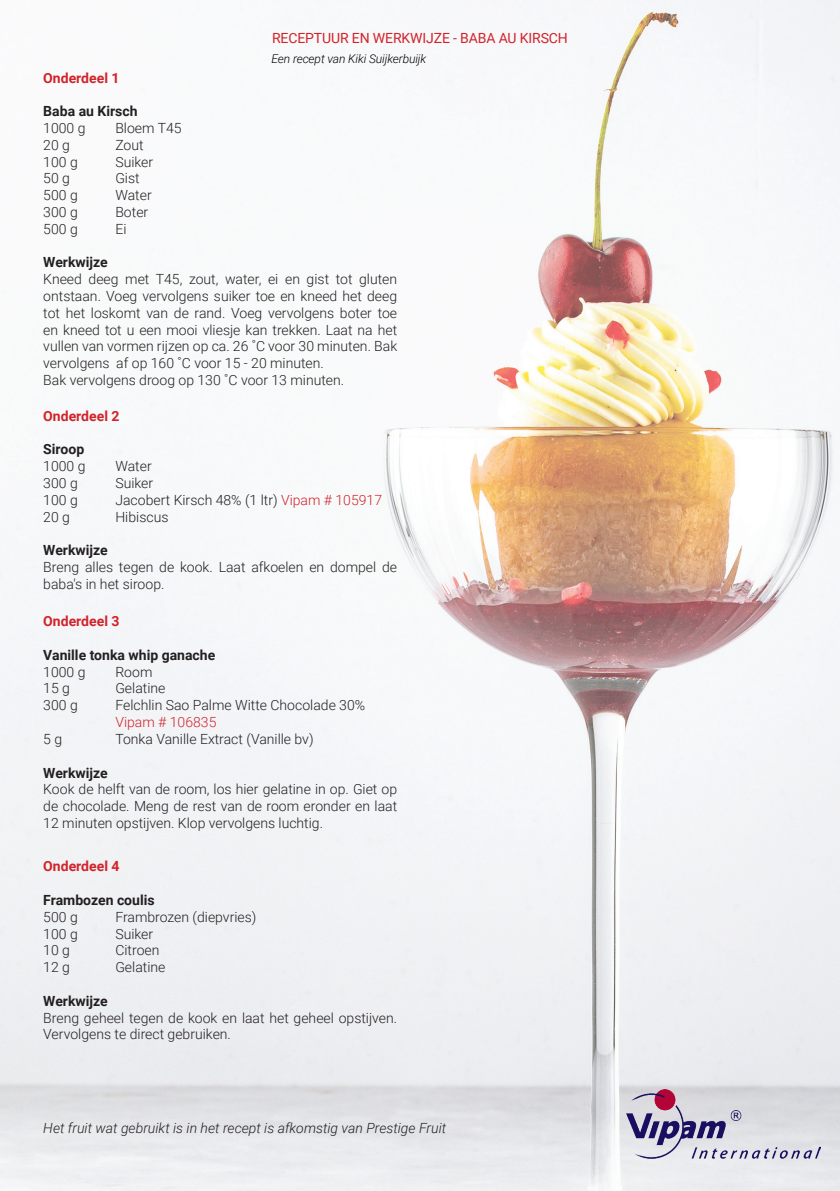
<style>
.page{position:relative;width:840px;height:1191px;background:#fff}
.page>*{position:absolute;margin:0;border:0;box-sizing:border-box;transform-origin:0 0}
.t1{font:300 14px/16.8px "Roboto";color:#231f20}
.t2{font:700 14px "Roboto";color:#231f20}
.t3{font:italic 300 14px "Roboto";color:#231f20}
.t4{font:700 14px "Roboto";color:#d1232a}
.t5{font:14px "Roboto";letter-spacing:-.01em;color:#d1232a}
.t6{font:300 14px "Roboto";color:#d1232a}
.t7{font:italic 300 12px "Roboto";letter-spacing:-.01em;color:#000}
.s1{color:#d1232a}
</style>
<div class="page">
<img style="left:0;top:0;width:839px;height:1191px">
<img style="left:625px;top:1089px;width:195px;height:71px">
<p class="t5" style="left:272px;top:28px;width:297px">RECEPTUUR EN WERKWIJZE - BABA AU KIRSCH</p>
<p class="t4" style="left:43px;top:68px;width:78px">Onderdeel 1</p>
<p class="t2" style="left:43px;top:101px;width:96px">Baba au Kirsch</p>
<p class="t1" style="left:115px;top:119px;width:68px">Bloem T45</p>
<p class="t1" style="left:43px;top:119px;width:44px">1000 g</p>
<p class="t1" style="left:43px;top:136px;width:28px">20g</p>
<p class="t1" style="left:115px;top:136px;width:30px">Zout</p>
<p class="t1" style="left:43px;top:153px;width:36px">100 g</p>
<p class="t1" style="left:115px;top:153px;width:39px">Suiker</p>
<p class="t1" style="left:43px;top:169px;width:28px">50g</p>
<p class="t1" style="left:115px;top:169px;width:26px">Gist</p>
<p class="t1" style="left:43px;top:186px;width:36px">500 g</p>
<p class="t1" style="left:115px;top:186px;width:38px">Water</p>
<p class="t1" style="left:43px;top:203px;width:36px">300 g</p>
<p class="t1" style="left:115px;top:203px;width:34px">Boter</p>
<p class="t1" style="left:43px;top:220px;width:36px">500 g</p>
<p class="t2" style="left:43px;top:253px;width:66px">Werkwijze</p>
<p class="t1" style="left:115px;top:220px;width:13px">Ei</p>
<p class="t7" style="left:271px;top:51px;width:156px">Een recept van Kiki Suijkerbuijk</p>
<p class="t1" style="left:43px;top:270px;width:40px">Kneed</p>
<p class="t1" style="left:43px;top:287px;width:355px">ontstaan. Voeg vervolgens suiker toe en kneed het deeg</p>
<p class="t1" style="left:43px;top:304px;width:355px">tot het loskomt van de rand. Voeg vervolgens boter toe</p>
<p class="t1" style="left:43px;top:321px;width:355px">en kneed tot u een mooi vliesje kan trekken. Laat na het</p>
<p class="t1" style="left:43px;top:337px;width:355px">vullen van vormen rijzen op ca. 26 C˚ voor 30 minuten. Bak</p>
<p class="t1" style="left:116px;top:354px;width:209px">af op 160 C˚ voor 15 - 20 minuten.</p>
<p class="t1" style="left:89px;top:270px;width:32px">deeg</p>
<p class="t1" style="left:359px;top:270px;width:40px">gluten</p>
<p class="t1" style="left:268px;top:270px;width:12px">ei</p>
<p class="t1" style="left:306px;top:270px;width:24px">gist</p>
<p class="t1" style="left:156px;top:270px;width:28px">T45,</p>
<p class="t1" style="left:125px;top:270px;width:26px">met</p>
<p class="t1" style="left:189px;top:270px;width:31px">zout,</p>
<p class="t1" style="left:225px;top:270px;width:38px">water,</p>
<p class="t1" style="left:335px;top:270px;width:18px">tot</p>
<p class="t1" style="left:285px;top:270px;width:16px">en</p>
<p class="t1" style="left:43px;top:354px;width:302px">vervolgens<br>Bak vervolgens droog op 130 C˚ voor 13 minuten.</p>
<p class="t4" style="left:43px;top:406px;width:78px">Onderdeel 2</p>
<p class="t2" style="left:43px;top:439px;width:42px">Siroop</p>
<p class="t1" style="left:115px;top:457px;width:38px">Water</p>
<p class="t1" style="left:43px;top:457px;width:44px">1000 g</p>
<p class="t1" style="left:43px;top:474px;width:36px">300 g</p>
<p class="t1" style="left:43px;top:491px;width:36px">100 g</p>
<p class="t1" style="left:115px;top:474px;width:39px">Suiker</p>
<p class="t1" style="left:115px;top:491px;width:268px">Jacobert Kirsch 48% 1( ltr) <span class="s1">Vipam # 105917</span></p>
<p class="t1" style="left:115px;top:507px;width:55px">Hibiscus</p>
<p class="t1" style="left:43px;top:507px;width:28px">20g</p>
<p class="t2" style="left:43px;top:540px;width:66px">Werkwijze</p>
<p class="t1" style="left:43px;top:558px;width:355px">Breng alles tegen de kook. Laat afkoelen en dompel de baba i ns' het siroop.</p>
<p class="t4" style="left:43px;top:611px;width:78px">Onderdeel 3</p>
<p class="t2" style="left:43px;top:645px;width:173px">Vanille tonka whip ganache</p>
<p class="t1" style="left:115px;top:663px;width:38px">Room</p>
<p class="t1" style="left:43px;top:663px;width:44px">1000 g</p>
<p class="t1" style="left:43px;top:679px;width:28px">15g</p>
<p class="t1" style="left:43px;top:696px;width:36px">300 g</p>
<p class="t1" style="left:115px;top:679px;width:52px">Gelatine</p>
<p class="t1" style="left:115px;top:696px;width:251px">Felchlin Sao Palme Witte Chocolade 30%</p>
<p class="t6" style="left:115px;top:712px;width:102px">Vipam # 106835</p>
<p class="t1" style="left:115px;top:730px;width:199px">Tonka Vanille Extract (Vanille bv(</p>
<p class="t1" style="left:43px;top:730px;width:20px">g5</p>
<p class="t2" style="left:43px;top:762px;width:66px">Werkwijze</p>
<p class="t1" style="left:43px;top:780px;width:355px;text-align:justify">Kook de helft van de room, los hier gelatine in op. Giet op de chocolade. Meng de rest van de room eronder en laat 12 minuten opstijven. Klop vervolgens luchtig.</p>
<p class="t4" style="left:43px;top:856px;width:78px">Onderdeel 4</p>
<p class="t2" style="left:43px;top:890px;width:113px">Frambozen coulis</p>
<p class="t1" style="left:115px;top:908px;width:142px">Frambrozen (diepvries(</p>
<p class="t1" style="left:43px;top:908px;width:36px">500 g</p>
<p class="t1" style="left:43px;top:924px;width:36px">100 g</p>
<p class="t1" style="left:43px;top:941px;width:28px">10g</p>
<p class="t1" style="left:115px;top:924px;width:39px">Suiker</p>
<p class="t1" style="left:115px;top:941px;width:46px">Citroen</p>
<p class="t1" style="left:115px;top:958px;width:52px">Gelatine</p>
<p class="t1" style="left:43px;top:958px;width:28px">12g</p>
<p class="t2" style="left:43px;top:991px;width:66px">Werkwijze</p>
<p class="t1" style="left:43px;top:1008px;width:355px">Breng geheel tegen de kook en laat het geheel opstijven.<br>Vervolgens te direct gebruiken.</p>
<p class="t3" style="left:43px;top:1118px;width:404px">Het fruit wat gebruikt is in het recept is afkomstig van Prestige Fruit</p>
</div>
